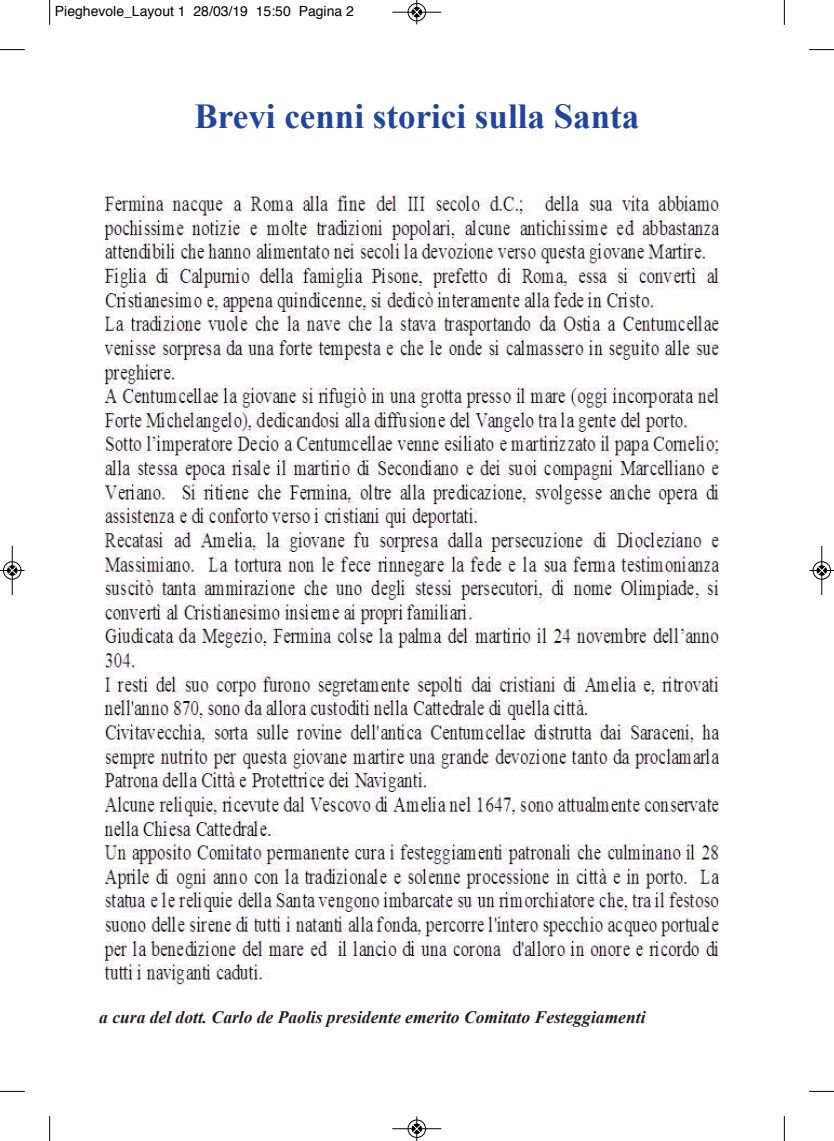
<style>
.page{position:relative;width:834px;height:1141px;background:#fff}
.page>*{position:absolute;margin:0;border:0;box-sizing:border-box;transform-origin:0 0}
.t1{font:700 35px "Times New Roman";color:#21459b}
.t2{font:italic 700 17.5px "Times New Roman";color:#231f20}
.t3{font:14px "Helvetica";color:#000}
</style>
<div class="page">
<img style="left:105px;top:192px;width:614px;height:794px">
<svg style="left:49px;top:0;width:1px;height:25px"></svg>
<svg style="left:0;top:49px;width:25px;height:1px"></svg>
<svg style="left:783px;top:0;width:1px;height:25px"></svg>
<svg style="left:809px;top:49px;width:24px;height:1px"></svg>
<svg style="left:49px;top:1116px;width:1px;height:25px"></svg>
<svg style="left:0;top:1091px;width:25px;height:1px"></svg>
<svg style="left:783px;top:1116px;width:1px;height:25px"></svg>
<svg style="left:809px;top:1091px;width:24px;height:1px"></svg>
<div style="left:407px;top:3px;width:19px;height:19px;border:1px solid #fff;border-radius:50%"></div>
<hr style="left:392px;top:12px;width:49px;height:1px;background:#000">
<div style="left:408px;top:3px;width:17px;height:18px;border:1px solid #000;border-radius:50%"></div>
<svg style="left:412px;top:0;width:9px;height:24px"></svg>
<div style="left:407px;top:1119px;width:19px;height:19px;border:1px solid #fff;border-radius:50%"></div>
<hr style="left:392px;top:1128px;width:49px;height:1px;background:#000">
<div style="left:408px;top:1120px;width:17px;height:18px;border:1px solid #000;border-radius:50%"></div>
<svg style="left:412px;top:1116px;width:9px;height:25px"></svg>
<div style="left:3px;top:561px;width:19px;height:19px;border:1px solid #fff;border-radius:50%"></div>
<hr style="left:12px;top:546px;width:1px;height:49px;background:#000">
<div style="left:3px;top:561px;width:18px;height:18px;border:1px solid #000;border-radius:50%"></div>
<svg style="left:0;top:566px;width:24px;height:9px"></svg>
<div style="left:812px;top:561px;width:19px;height:19px;border:1px solid #fff;border-radius:50%"></div>
<hr style="left:821px;top:546px;width:1px;height:49px;background:#000">
<div style="left:812px;top:561px;width:18px;height:18px;border:1px solid #000;border-radius:50%"></div>
<svg style="left:809px;top:566px;width:24px;height:9px"></svg>
<p class="t3" style="left:55px;top:5px;width:300px">Pieghevole_Layout 1 28/03/19 15:50 Pagina 2</p>
<h1 class="t1" style="left:194px;top:97px;width:446px">Brevi cenni storici sulla Santa</h1>
<p class="t2" style="left:99px;top:1007px;width:547px">a cura del dott. Carlo de Paolis presidente emerito Comitato Festeggiamenti</p>
</div>
